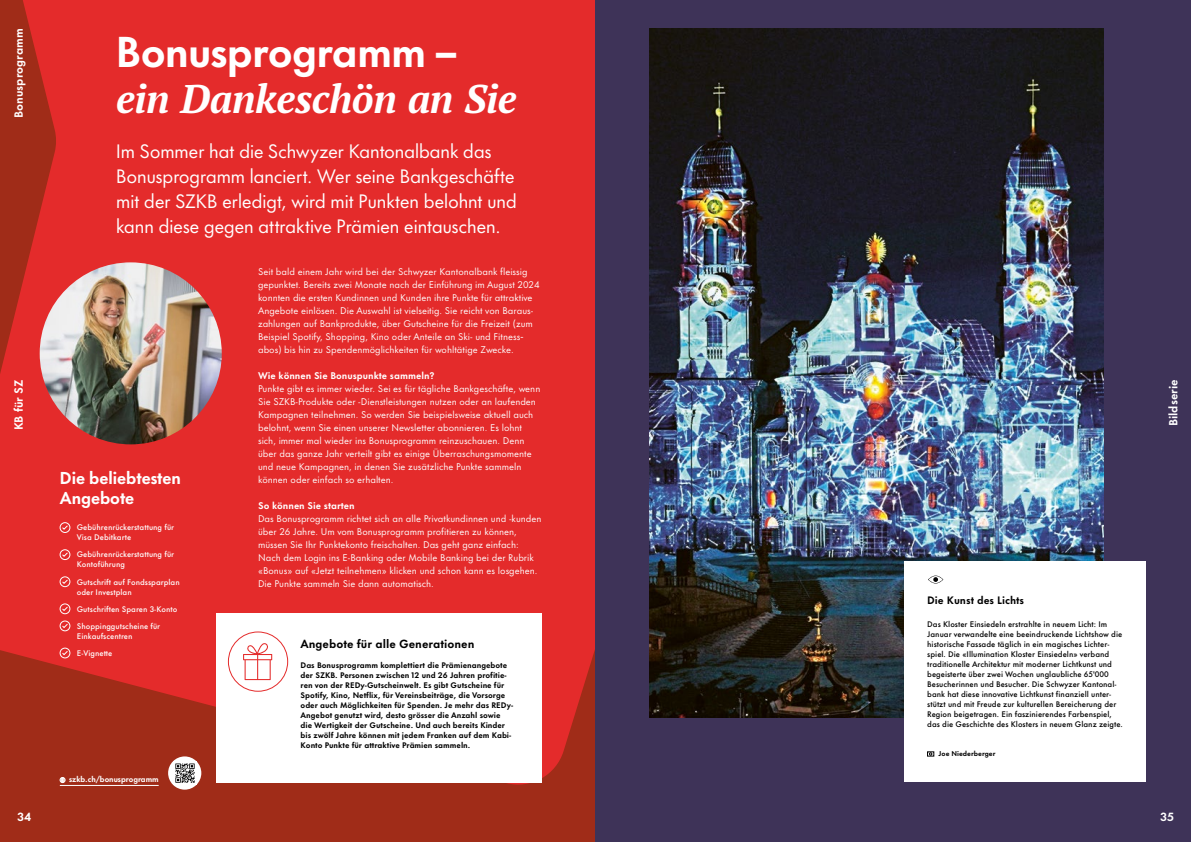
<style>
.page{position:relative;width:1191px;height:842px;background:#fff}
.page>*{position:absolute;margin:0;border:0;box-sizing:border-box;transform-origin:0 0}
.t1{font:italic 700 40px "PT Serif Pro";letter-spacing:-.01em;color:#fff}
.t2{font:700 40px "Futura Now Headline";letter-spacing:-.01em;color:#fff}
.t3{font:18px/25px "Futura Now Headline";letter-spacing:.005em;color:#fff}
.t4{font:700 16px/20px "Futura Now Headline";color:#fff}
.t5{font:700 11px "Futura Now Text";color:#fff}
.t6{font:700 11px "Futura Now Text";color:#000}
.t7{font:700 10px "Futura Now Text";color:#000}
.t8{font:9px/13px "Futura Now Text";color:#fff}
.t9{font:700 9px "Futura Now Text";color:#fff}
.t10{font:500 7.5px/10px "Futura Now Text";color:#000}
.t11{font:700 7.5px/10px "Futura Now Text";color:#000}
.t12{font:500 7.5px/10px "Futura Now Text";color:#fff}
.t13{font:700 7.5px "Futura Now Headline";color:#fff}
.t14{font:700 6.5px "Futura Now Text";color:#000}
</style>
<div class="page">
<div style="left:0;top:0;width:595px;height:842px;background:#a02c18"></div>
<svg style="left:0;top:0;width:595px;height:789px;background:#dc2b29"></svg>
<div style="left:595px;top:0;width:596px;height:842px;background:#3e3358"></div>
<img style="left:40px;top:262px;width:182px;height:182px;border-radius:91px">
<svg style="left:62px;top:525px;width:6px;height:5px"></svg>
<div style="left:60px;top:522px;width:10px;height:11px;border:1px solid #fff;border-radius:50%"></div>
<svg style="left:62px;top:552px;width:6px;height:5px"></svg>
<div style="left:60px;top:549px;width:10px;height:11px;border:1px solid #fff;border-radius:50%"></div>
<svg style="left:62px;top:579px;width:6px;height:5px"></svg>
<div style="left:60px;top:577px;width:10px;height:10px;border:1px solid #fff;border-radius:50%"></div>
<svg style="left:62px;top:606px;width:6px;height:5px"></svg>
<div style="left:60px;top:604px;width:10px;height:10px;border:1px solid #fff;border-radius:50%"></div>
<svg style="left:62px;top:623px;width:6px;height:5px"></svg>
<div style="left:60px;top:621px;width:10px;height:10px;border:1px solid #fff;border-radius:50%"></div>
<svg style="left:62px;top:650px;width:6px;height:5px"></svg>
<div style="left:60px;top:648px;width:10px;height:10px;border:1px solid #fff;border-radius:50%"></div>
<div style="left:216px;top:613px;width:325px;height:169px;background:#fff"></div>
<img style="left:649px;top:28px;width:454px;height:689px">
<div style="left:904px;top:561px;width:241px;height:221px;background:#fff"></div>
<svg style="left:927px;top:751px;width:7px;height:5px"></svg>
<svg style="left:928px;top:576px;width:15px;height:7px"></svg>
<div style="left:228px;top:631px;width:60px;height:61px;border:1px solid #e42b2b;border-radius:50%"></div>
<svg style="left:243px;top:643px;width:29px;height:37px"></svg>
<hr style="left:60px;top:785px;width:99px;height:1px;background:#fff">
<svg style="left:60px;top:777px;width:5px;height:6px"></svg>
<div style="left:168px;top:756px;width:33px;height:34px;background:#fff;border-radius:50%"></div>
<img style="left:175px;top:763px;width:20px;height:20px">
<p class="t5" style="left:9px;top:118px;width:91px;rotate:-90deg">Bonusprogramm</p>
<p class="t5" style="left:9px;top:430px;width:53px;rotate:-90deg">KB für SZ</p>
<h1 class="t2" style="left:116px;top:18px;width:341px">Bonusprogramm –</h1>
<h1 class="t1" style="left:116px;top:73px;width:402px">ein Dankeschön an Sie</h1>
<h2 class="t3" style="left:116px;top:138px;width:402px">Im Sommer hat die Schwyzer Kantonalbank das Bonusprogramm lanciert. Wer seine Bankgeschäfte mit der SZKB erledigt, wird mit Punkten belohnt und kann diese gegen attraktive Prämien eintauschen.</h2>
<p class="t8" style="left:258px;top:265px;width:283px">Seit bald einem Jahr wird bei der Schwyzer Kantonalbank fleissig gepunktet. Bereits zwei Monate nach der Einführung im August 2024 konnten die ersten Kundinnen und Kunden ihre Punkte für attraktive Angebote einlösen. Die Auswahl ist vielseitig. Sie reicht von Baraus&shy;zahlungen auf Bankprodukte, über Gutscheine für die Freizeit (zum Beispiel Spotify, Shopping, Kino oder Anteile an Ski- und Fitness&shy;abos) bis hin zu Spendenmöglichkeiten für wohltätige Zwecke.</p>
<p class="t9" style="left:258px;top:368px;width:178px">Wie können Sie Bonuspunkte sammeln?</p>
<p class="t8" style="left:258px;top:382px;width:284px">Punkte gibt es immer wieder. Sei es für tägliche Bankgeschäfte, wenn Sie SZKB-Produkte oder -Dienstleistungen nutzen oder an laufenden Kampagnen teilnehmen. So werden Sie beispielsweise aktuell auch belohnt, wenn Sie einen unserer Newsletter abonnieren. Es lohnt sich, immer mal wieder ins Bonusprogramm reinzuschauen. Denn über das ganze Jahr verteilt gibt es einige Überraschungsmomente und neue Kampagnen, in denen Sie zusätzliche Punkte sammeln können oder einfach so erhalten.</p>
<p class="t9" style="left:258px;top:498px;width:98px">So können Sie starten</p>
<p class="t8" style="left:258px;top:512px;width:285px">Das Bonusprogramm richtet sich an alle Privatkundinnen und -kunden über 26 Jahre. Um vom Bonusprogramm profitieren zu können, müssen Sie Ihr Punktekonto freischalten. Das geht ganz einfach:<br>Nach dem Login ins E-Banking oder Mobile Banking bei der Rubrik «Bonus» auf «Jetzt teilnehmen» klicken und schon kann es losgehen.<br>Die Punkte sammeln Sie dann automatisch.</p>
<h3 class="t4" style="left:60px;top:466px;width:123px">Die beliebtesten<br>Angebote</h3>
<p class="t12" style="left:77px;top:522px;width:99px">Gebührenrückerstattung für<br>Visa Debitkarte</p>
<p class="t12" style="left:77px;top:549px;width:99px">Gebührenrückerstattung für<br>Kontoführung</p>
<p class="t12" style="left:77px;top:576px;width:104px">Gutschrift auf Fondssparplan oder Investplan</p>
<p class="t12" style="left:77px;top:603px;width:102px">Gutschriften Sparen 3-Konto</p>
<p class="t12" style="left:77px;top:620px;width:85px">Shoppinggutscheine für<br>Einkaufscentren</p>
<p class="t12" style="left:77px;top:647px;width:37px">E-Vignette</p>
<p class="t6" style="left:300px;top:635px;width:175px">Angebote für alle Generationen</p>
<p class="t11" style="left:300px;top:660px;width:214px">Das Bonusprogramm komplettiert die Prämienangebote der SZKB. Personen zwischen 12 und 26 Jahren profitie&shy;ren von der REDy-Gutscheinwelt. Es gibt Gutscheine für Spotify, Kino, Netflix, für Vereinsbeiträge, die Vorsorge oder auch Möglichkeiten für Spenden. Je mehr das REDy-Angebot genutzt wird, desto grösser die Anzahl sowie die Wertigkeit der Gutscheine. Und auch bereits Kinder bis zwölf Jahre können mit jedem Franken auf dem Kabi-Konto Punkte für attraktive Prämien sammeln.</p>
<p class="t13" style="left:69px;top:773px;width:91px">szkb.ch/bonusprogramm</p>
<p class="t5" style="left:1163px;top:426px;width:49px;rotate:-90deg">Bildserie</p>
<p class="t7" style="left:927px;top:591px;width:98px">Die Kunst des Lichts</p>
<p class="t10" style="left:927px;top:618px;width:197px">Das Kloster Einsiedeln erstrahlte in neuem Licht: Im Januar verwandelte eine beeindruckende Lichtshow die historische Fassade täglich in ein magisches Lichter&shy;spiel. Die «Illumination Kloster Einsiedeln» verband traditionelle Architektur mit moderner Lichtkunst und begeisterte über zwei Wochen unglaubliche 65'000<br>Besucherinnen und Besucher. Die Schwyzer Kantonal&shy;bank hat diese innovative Lichtkunst finanziell unter&shy;stützt und mit Freude zur kulturellen Bereicherung der Region beigetragen. Ein faszinierendes Farbenspiel, das die Geschichte des Klosters in neuem Glanz zeigte.</p>
<p class="t14" style="left:938px;top:748px;width:58px">Joe Niederberger</p>
<p class="t5" style="left:17px;top:808px;width:16px">34</p>
<p class="t5" style="left:1160px;top:808px;width:15px">35</p>
</div>
